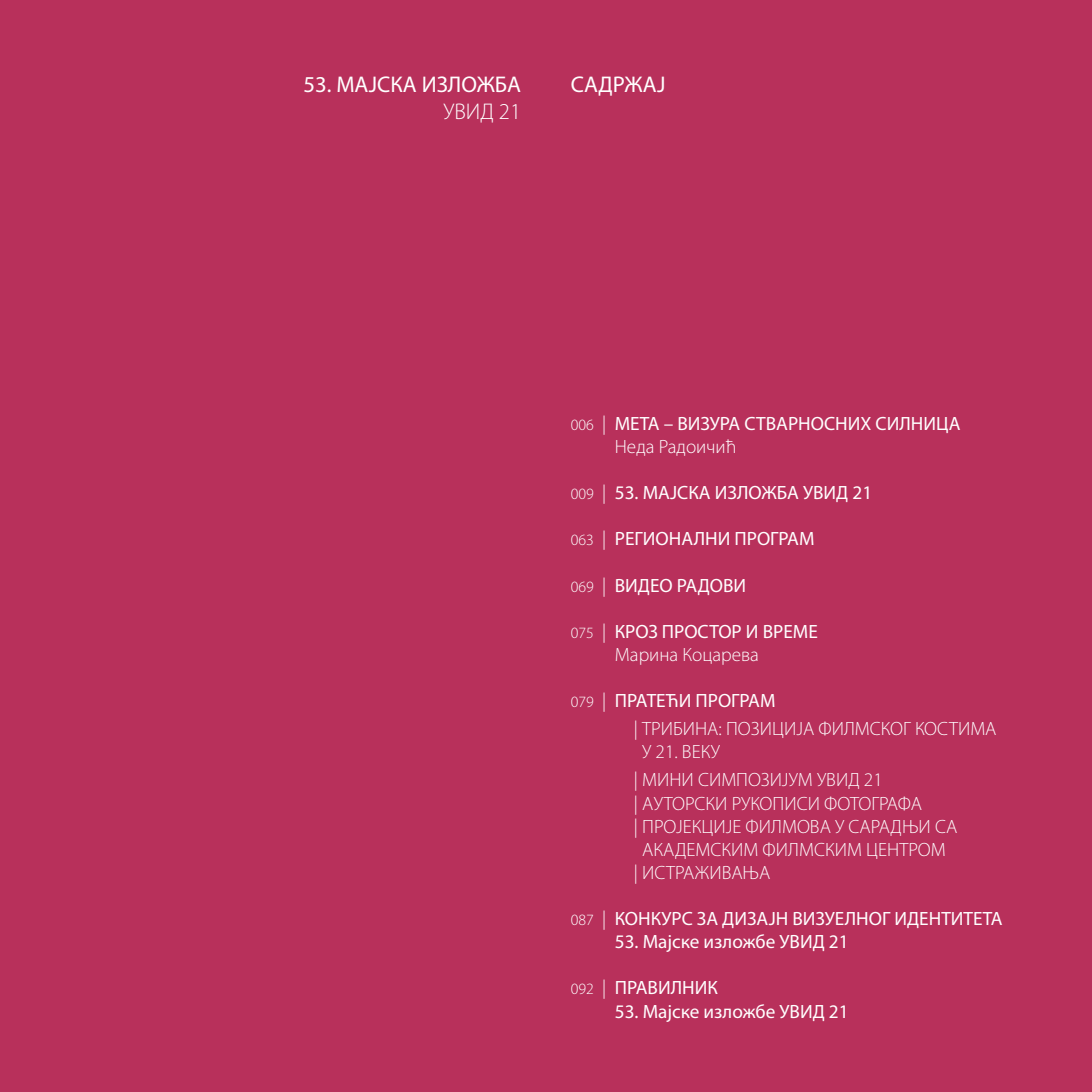
<style>
.page{position:relative;width:1092px;height:1092px;background:#fff}
.page>*{position:absolute;margin:0;border:0;box-sizing:border-box;transform-origin:0 0}
.t1{font:22.75px "Myriad Pro";color:#fff}
.t2{font:300 22.75px "Myriad Pro";color:#fff}
.t3{font:19.25px/23.1px "Myriad Pro";color:#fff}
.t4{font:300 19.25px/28px "Myriad Pro";color:#fff}
.s1{font-weight:300;font-size:15.75px}
.s2{font-weight:300}
.s3{font-size:15.75px}
.s4{font-weight:400}
</style>
<div class="page">
<div style="left:0;top:0;width:1091px;height:1091px;background:#b8305b"></div>
<p class="t1" style="left:303px;top:70px;width:219px">53. МАЈСКА ИЗЛОЖБА</p>
<p class="t1" style="left:570px;top:70px;width:96px">САДРЖАЈ</p>
<p class="t2" style="left:443px;top:99px;width:79px">УВИД 21</p>
<p class="t3" style="left:614px;top:411px;width:347px;text-indent:-44px"><span class="s1">006</span> <span class="s2">|</span> МЕТА – ВИЗУРА СТВАРНОСНИХ СИЛНИЦА<br><span class="s2">Неда Радоичић</span></p>
<p class="t3" style="left:570px;top:481px;width:303px"><span class="s1">009</span> <span class="s2">|</span> 53. МАЈСКА ИЗЛОЖБА УВИД 21</p>
<p class="t3" style="left:570px;top:527px;width:245px"><span class="s1">063</span> <span class="s2">|</span> РЕГИОНАЛНИ ПРОГРАМ</p>
<p class="t3" style="left:570px;top:573px;width:177px"><span class="s1">069</span> <span class="s2">|</span> ВИДЕО РАДОВИ</p>
<p class="t3" style="left:614px;top:619px;width:204px;text-indent:-44px"><span class="s1">075</span> <span class="s2">|</span> КРОЗ ПРОСТОР И ВРЕМЕ<br><span class="s2">Марина Коцарева</span></p>
<p class="t4" style="left:633px;top:687px;width:364px;text-indent:-63px"><span class="s3">079</span> | <span class="s4">ПРАТЕЋИ ПРОГРАМ<br></span>| ТРИБИНА: ПOЗИЦИЈА ФИЛМСКОГ КОСТИМА</p>
<p class="t4" style="left:633px;top:738px;width:250px;text-indent:8px">У 21. ВЕКУ<br>| МИНИ СИМПОЗИЈУМ УВИД 21</p>
<p class="t4" style="left:633px;top:789px;width:290px">| АУТОРСКИ РУКОПИСИ ФОТОГРАФА</p>
<p class="t4" style="left:633px;top:812px;width:325px">| ПРОЈЕКЦИЈЕ ФИЛМОВА У САРАДЊИ СА</p>
<p class="t4" style="left:642px;top:835px;width:305px">АКАДЕМСКИМ ФИЛМСКИМ ЦЕНТРОМ</p>
<p class="t4" style="left:633px;top:858px;width:138px">| ИСТРАЖИВАЊА</p>
<p class="t3" style="left:570px;top:906px;width:433px"><span class="s1">087</span> <span class="s2">|</span> КОНКУРС ЗА ДИЗАЈН ВИЗУЕЛНОГ ИДЕНТИТЕТА</p>
<p class="t3" style="left:614px;top:929px;width:235px">53. Мајске изложбе УВИД 21</p>
<p class="t3" style="left:570px;top:976px;width:148px"><span class="s1">092</span> <span class="s2">|</span> ПРАВИЛНИК</p>
<p class="t3" style="left:614px;top:999px;width:235px">53. Мајске изложбе УВИД 21</p>
</div>
